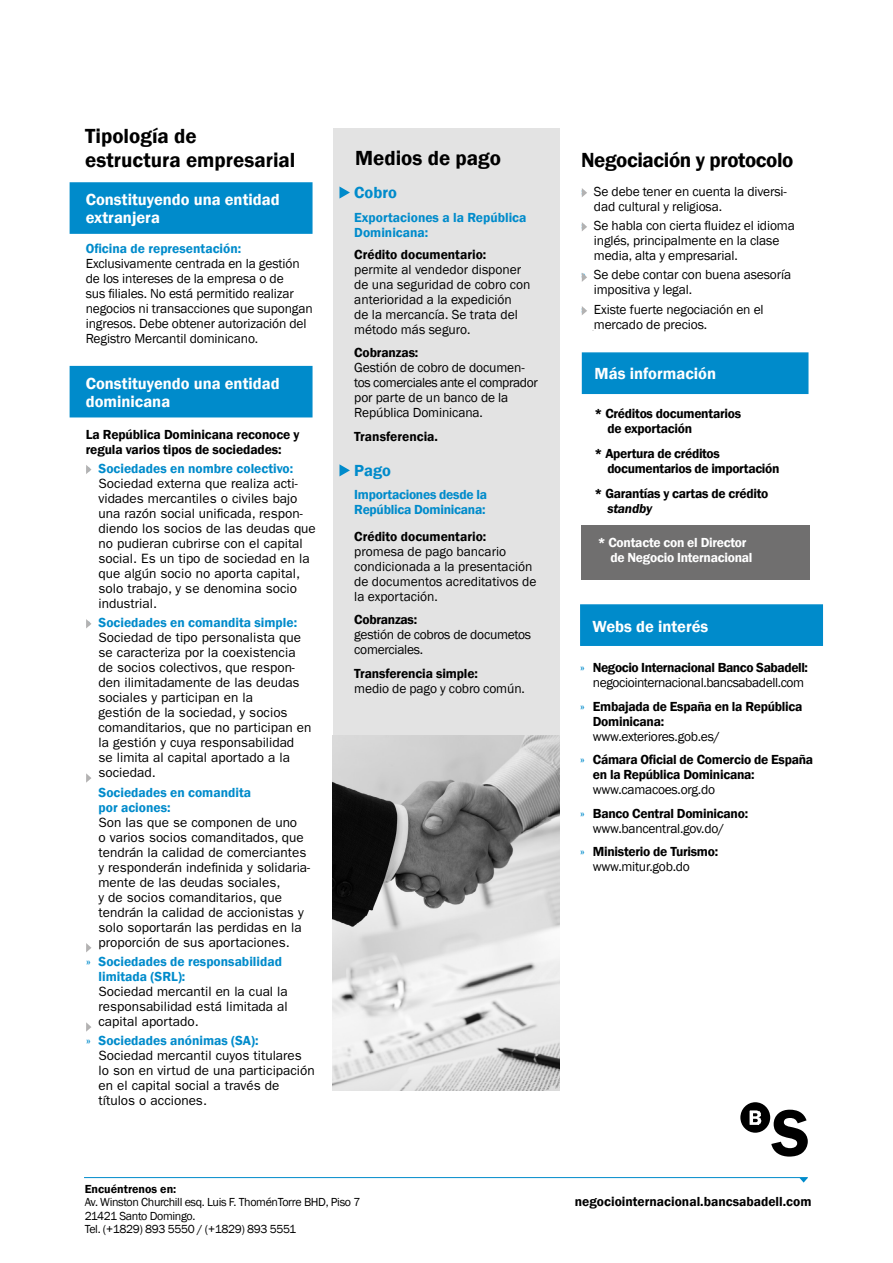
<style>
.page{position:relative;width:893px;height:1263px;background:#fff}
.page>*{position:absolute;margin:0;border:0;box-sizing:border-box;transform-origin:0 0}
.t1{font:600 21px/24px "Franklin Gothic";color:#000}
.t2{font:600 21px "Franklin Gothic";letter-spacing:-.02em;color:#000}
.t3{font:600 16.5px/18px "Franklin Gothic";color:#fff}
.t4{font:600 16.5px "Franklin Gothic";color:#008bcb}
.t5{font:13.5px/15px "ITC Franklin Gothic Std";color:#000}
.t6{font:13.5px/15px "Franklin Gothic";letter-spacing:-.01em;color:#000}
.t7{font:600 13.5px/15px "Franklin Gothic";letter-spacing:-.02em;color:#000}
.t8{font:600 13.5px/15px "Franklin Gothic";color:#008bcb}
.t9{font:600 13.5px "Franklin Gothic";color:#000}
.t10{font:13.5px/15px "Franklin Gothic";letter-spacing:-.03em;color:#000;text-align:right}
.t11{font:600 13.5px/15px "Franklin Gothic";letter-spacing:-.02em;color:#fff}
.t12{font:600 13.5px/15px "Franklin Gothic";letter-spacing:-.02em;color:#008bcb}
.t13{font:italic 600 13.5px "ITC Franklin Gothic Std";letter-spacing:-.02em;color:#000}
.t14{font:12px/13.5px "Franklin Gothic";letter-spacing:-.03em;color:#000}
.t15{font:600 12px "Franklin Gothic";color:#000}
.s1{font-family:"ITC Franklin Gothic Std";font-weight:400}
.s2{color:#008bcb}
.s3{font-weight:600}
.s4{font-weight:400;color:#008bcb}
.s5{font-weight:400}
</style>
<div class="page">
<div style="left:70px;top:182px;width:243px;height:52px;background:#008bcb;border:2px solid #008bcb"></div>
<div style="left:70px;top:366px;width:243px;height:51px;background:#008bcb"></div>
<div style="left:333px;top:128px;width:227px;height:622px;background:#e3e3e3"></div>
<div style="left:580px;top:604px;width:243px;height:42px;background:#008bcb;border:2px solid #008bcb"></div>
<svg style="left:799px;top:1178px;width:9px;height:4px"></svg>
<hr style="left:84px;top:1177px;width:724px;height:1px;background:#008bcb">
<svg style="left:740px;top:1102px;width:68px;height:54px"></svg>
<svg style="left:339px;top:186px;width:11px;height:13px"></svg>
<svg style="left:339px;top:464px;width:11px;height:12px"></svg>
<svg style="left:86px;top:619px;width:5px;height:9px"></svg>
<svg style="left:86px;top:773px;width:5px;height:10px"></svg>
<svg style="left:86px;top:943px;width:5px;height:9px"></svg>
<svg style="left:86px;top:1022px;width:5px;height:10px"></svg>
<svg style="left:86px;top:465px;width:5px;height:9px"></svg>
<svg style="left:582px;top:188px;width:5px;height:9px"></svg>
<svg style="left:582px;top:222px;width:5px;height:9px"></svg>
<svg style="left:582px;top:273px;width:5px;height:9px"></svg>
<svg style="left:582px;top:306px;width:5px;height:9px"></svg>
<div style="left:582px;top:352px;width:226px;height:42px;background:#008bcb;border:2px solid #008bcb"></div>
<div style="left:582px;top:525px;width:228px;height:55px;background:#706f6f"></div>
<img style="left:333px;top:736px;width:227px;height:354px">
<h1 class="t1" style="left:85px;top:124px;width:212px">Tipología de estructura empresarial</h1>
<p class="t3" style="left:86px;top:191px;width:195px">Constituyendo una entidad extranjera</p>
<p class="t8" style="left:86px;top:241px;width:157px">Oficina de representación:</p>
<p class="t6" style="left:86px;top:256px;width:228px">Exclusivamente centrada en la gestión de los intereses de la empresa o de<br>sus filiales. No está permitido realizar negocios ni transacciones que supongan ingresos. Debe obtener autorización del Registro Mercantil dominicano.</p>
<p class="t3" style="left:86px;top:374px;width:195px">Constituyendo una entidad dominicana</p>
<p class="t7" style="left:86px;top:427px;width:215px">La República Dominicana reconoce y regula varios tipos de sociedades:</p>
<p class="t8" style="left:86px;top:461px;width:209px"><span class="s1">»</span> Sociedades en nombre colectivo:</p>
<p class="t5" style="left:99px;top:476px;width:219px">Sociedad externa que realiza acti&shy;vidades mercantiles o civiles bajo una razón social unificada, respon&shy;diendo los socios de las deudas que no pudieran cubrirse con el capital social. Es un tipo de sociedad en la que algún socio no aporta capital, solo trabajo, y se denomina socio industrial.</p>
<p class="t8" style="left:86px;top:615px;width:213px"><span class="s1">»</span> Sociedades en comandita simple:</p>
<p class="t5" style="left:99px;top:630px;width:214px">Sociedad de tipo personalista que se caracteriza por la coexistencia de socios colectivos, que respon&shy;den ilimitadamente de las deudas sociales y participan en la<br>gestión de la sociedad, y socios comanditarios, que no participan en la gestión y cuya responsabilidad se limita al capital aportado a la sociedad.</p>
<p class="t8" style="left:99px;top:785px;width:154px">Sociedades en comandita por aciones:</p>
<p class="t5" style="left:99px;top:815px;width:213px">Son las que se componen de uno<br>o varios socios comanditados, que tendrán la calidad de comerciantes y responderán indefinida y solidaria&shy;mente de las deudas sociales,<br>y de socios comanditarios, que tendrán la calidad de accionistas y solo soportarán las perdidas en la proporción de sus aportaciones.</p>
<p class="t8" style="left:99px;top:954px;width:185px;text-indent:-13px"><span class="s1">»</span> Sociedades de responsabilidad limitada (SRL):</p>
<p class="t5" style="left:99px;top:984px;width:191px;text-align:justify">Sociedad mercantil en la cual la responsabilidad está limitada al capital aportado.</p>
<p class="t8" style="left:86px;top:1033px;width:174px"><span class="s1">»</span> Sociedades anónimas (SA):</p>
<p class="t5" style="left:99px;top:1048px;width:218px">Sociedad mercantil cuyos titulares lo son en virtud de una participación en el capital social a través de títulos o acciones.</p>
<h1 class="t1" style="left:355px;top:146px;width:148px">Medios de pago</h1>
<p class="t4" style="left:354px;top:182px;width:44px">Cobro</p>
<p class="t8" style="left:354px;top:210px;width:174px">Exportaciones a la República<br>Dominicana:</p>
<p class="t9" style="left:354px;top:246px;width:134px">Crédito documentario:</p>
<p class="t6" style="left:354px;top:262px;width:178px">permite al vendedor disponer de una seguridad de cobro con anterioridad a la expedición<br>de la mercancía. Se trata del método más seguro.</p>
<p class="t7" style="left:354px;top:345px;width:66px">Cobranzas:</p>
<p class="t6" style="left:354px;top:361px;width:185px">Gestión de cobro de documen&shy;tos comerciales ante el comprador por parte de un banco de la<br>República Dominicana.</p>
<p class="t9" style="left:354px;top:428px;width:85px">Transferencia.</p>
<p class="t4" style="left:354px;top:460px;width:38px">Pago</p>
<p class="t12" style="left:354px;top:487px;width:134px">Importaciones desde la<br>República Dominicana:</p>
<p class="t9" style="left:354px;top:528px;width:134px">Crédito documentario:</p>
<p class="t6" style="left:354px;top:544px;width:184px">promesa de pago bancario condicionada a la presentación de documentos acreditativos de la exportación.</p>
<p class="t7" style="left:354px;top:612px;width:64px">Cobranzas:</p>
<p class="t6" style="left:354px;top:628px;width:178px">gestión de cobros de documetos comerciales.</p>
<p class="t7" style="left:354px;top:666px;width:125px">Transferencia simple:</p>
<p class="t6" style="left:354px;top:681px;width:172px">medio de pago y cobro común.</p>
<h1 class="t2" style="left:581px;top:147px;width:214px">Negociación y protocolo</h1>
<p class="t6" style="left:594px;top:184px;width:195px;text-indent:-13px"><span class="s2">»</span> Se debe tener en cuenta la diversi&shy;dad cultural y religiosa.</p>
<p class="t6" style="left:594px;top:218px;width:203px;text-indent:-13px"><span class="s2">»</span> Se habla con cierta fluidez el idioma inglés, principalmente en la clase media, alta y empresarial.</p>
<p class="t6" style="left:594px;top:268px;width:199px;text-indent:-13px"><span class="s2">»</span> Se debe contar con buena asesoría impositiva y legal.</p>
<p class="t6" style="left:594px;top:302px;width:171px;text-indent:-13px"><span class="s2">»</span> Existe fuerte negociación en el mercado de precios.</p>
<p class="t3" style="left:595px;top:364px;width:123px">Más información</p>
<p class="t7" style="left:607px;top:406px;width:135px;text-indent:-13px">* Créditos documentarios de exportación</p>
<p class="t7" style="left:607px;top:446px;width:174px;text-indent:-13px">* Apertura de créditos documentarios de importación</p>
<p class="t7" style="left:595px;top:486px;width:175px">* Garantías y cartas de crédito</p>
<p class="t13" style="left:607px;top:501px;width:46px">standby</p>
<p class="t11" style="left:610px;top:535px;width:144px;text-indent:-13px">* Contacte con el Director de Negocio Internacional</p>
<p class="t3" style="left:592px;top:617px;width:117px">Webs de interés</p>
<p class="t10" style="left:580px;top:661px;width:229px"><span class="s2">»</span> <span class="s3">Negocio Internacional Banco Sabadell: </span>negociointernacional.bancsabadell.com</p>
<p class="t7" style="left:593px;top:699px;width:211px;text-indent:-13px"><span class="s4">»</span> Embajada de España en la República<br>Dominicana:</p>
<p class="t7" style="left:580px;top:725px;width:235px;line-height:23.5px;text-indent:13px"><span class="s5">www.exteriores.gob.es/<br></span><span class="s4">»</span> Cámara Oficial de Comercio de España</p>
<p class="t7" style="left:593px;top:767px;width:163px">en la República Dominicana:</p>
<p class="t7" style="left:580px;top:778px;width:170px;line-height:23.5px;text-indent:13px"><span class="s5">www.camacoes.org.do<br></span><span class="s4">»</span> Banco Central Dominicano:</p>
<p class="t6" style="left:580px;top:817px;width:146px;line-height:23.5px;text-indent:13px">www.bancentral.gov.do/ <span class="s2">»</span> <span class="s3">Ministerio de Turismo:</span></p>
<p class="t6" style="left:593px;top:860px;width:98px">www.mitur.gob.do</p>
<p class="t15" style="left:85px;top:1181px;width:93px">Encuéntrenos en:</p>
<p class="t14" style="left:85px;top:1196px;width:277px">Av. Winston Churchill esq. Luis F. ThoménTorre BHD, Piso 7<br>21421 Santo Domingo.<br>Tel. (+1829) 893 5550 / (+1829) 893 5551</p>
<p class="t9" style="left:575px;top:1193px;width:238px">negociointernacional.bancsabadell.com</p>
</div>
